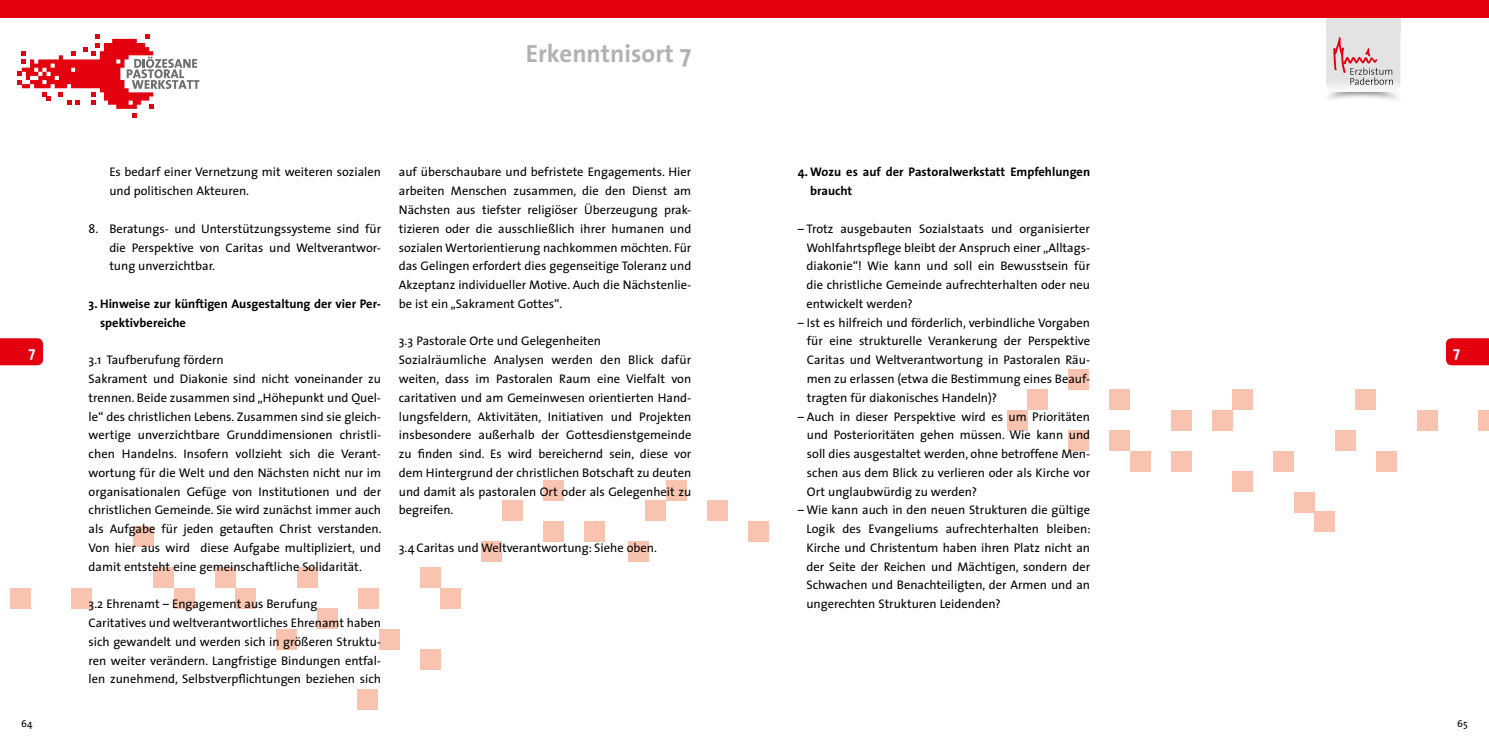
<style>
.page{position:relative;width:1489px;height:745px;background:#fff}
.page>*{position:absolute;margin:0;border:0;box-sizing:border-box;transform-origin:0 0}
.t1{font:700 25px "The Sans";color:#b1b2b3}
.t2{font:700 15px "The Sans";color:#fff}
.t3{font:12.5px/18.8px "The Sans";color:#000;text-align:justify}
.t4{font:700 12.5px/18.8px "The Sans";color:#000}
.t5{font:10px "The Sans";color:#000}
</style>
<div class="page">
<div style="left:10px;top:587px;width:20px;height:21px;background:#f9c4af"></div>
<div style="left:357px;top:688px;width:20px;height:21px;background:#f9c4af"></div>
<div style="left:133px;top:526px;width:20px;height:20px;background:#f9c4af"></div>
<div style="left:420px;top:567px;width:20px;height:20px;background:#f9c4af"></div>
<div style="left:440px;top:587px;width:21px;height:21px;background:#f9c4af"></div>
<div style="left:502px;top:500px;width:20px;height:21px;background:#f9c4af"></div>
<div style="left:420px;top:649px;width:20px;height:20px;background:#f9c4af"></div>
<div style="left:379px;top:628px;width:20px;height:21px;background:#f9c4af"></div>
<div style="left:276px;top:628px;width:21px;height:21px;background:#f9c4af"></div>
<div style="left:317px;top:608px;width:21px;height:20px;background:#f9c4af"></div>
<div style="left:235px;top:587px;width:21px;height:21px;background:#f9c4af"></div>
<div style="left:153px;top:567px;width:21px;height:20px;background:#f9c4af"></div>
<div style="left:174px;top:587px;width:20px;height:21px;background:#f9c4af"></div>
<div style="left:297px;top:567px;width:20px;height:20px;background:#f9c4af"></div>
<div style="left:628px;top:541px;width:20px;height:21px;background:#f9c4af"></div>
<div style="left:543px;top:521px;width:20px;height:20px;background:#f9c4af"></div>
<div style="left:584px;top:521px;width:20px;height:20px;background:#f9c4af"></div>
<div style="left:645px;top:500px;width:21px;height:21px;background:#f9c4af"></div>
<div style="left:707px;top:500px;width:20px;height:21px;background:#f9c4af"></div>
<div style="left:666px;top:480px;width:20px;height:20px;background:#f9c4af"></div>
<div style="left:748px;top:521px;width:20px;height:20px;background:#f9c4af"></div>
<div style="left:71px;top:587px;width:21px;height:21px;background:#f9c4af"></div>
<div style="left:215px;top:567px;width:20px;height:20px;background:#f9c4af"></div>
<div style="left:358px;top:587px;width:21px;height:21px;background:#f9c4af"></div>
<div style="left:481px;top:541px;width:21px;height:21px;background:#f9c4af"></div>
<div style="left:543px;top:480px;width:20px;height:20px;background:#f9c4af"></div>
<svg style="left:1326px;top:33px;width:74px;height:59px;background:#ded0d1"></svg>
<div style="left:1325px;top:18px;width:75px;height:15px;background:#e3e3e3"></div>
<div style="left:0;top:0;width:1488px;height:18px;background:#e3000f"></div>
<svg style="left:18px;top:35px;width:181px;height:82px"></svg>
<div style="left:1232px;top:389px;width:20px;height:20px;background:#f9c4af"></div>
<div style="left:1211px;top:409px;width:21px;height:21px;background:#f9c4af"></div>
<div style="left:1170px;top:409px;width:21px;height:21px;background:#f9c4af"></div>
<div style="left:1232px;top:471px;width:20px;height:20px;background:#f9c4af"></div>
<div style="left:1273px;top:450px;width:20px;height:21px;background:#f9c4af"></div>
<div style="left:1375px;top:450px;width:21px;height:21px;background:#f9c4af"></div>
<div style="left:1334px;top:430px;width:21px;height:20px;background:#f9c4af"></div>
<div style="left:1416px;top:409px;width:21px;height:21px;background:#f9c4af"></div>
<div style="left:1478px;top:409px;width:10px;height:21px;background:#f9c4af"></div>
<div style="left:1355px;top:389px;width:20px;height:20px;background:#f9c4af"></div>
<div style="left:1129px;top:450px;width:21px;height:21px;background:#f9c4af"></div>
<div style="left:1109px;top:430px;width:20px;height:20px;background:#f9c4af"></div>
<div style="left:1068px;top:430px;width:20px;height:20px;background:#f9c4af"></div>
<div style="left:1068px;top:369px;width:20px;height:20px;background:#f9c4af"></div>
<div style="left:1006px;top:409px;width:21px;height:21px;background:#f9c4af"></div>
<div style="left:1027px;top:389px;width:20px;height:20px;background:#f9c4af"></div>
<div style="left:1293px;top:491px;width:21px;height:21px;background:#f9c4af"></div>
<div style="left:1170px;top:450px;width:21px;height:21px;background:#f9c4af"></div>
<div style="left:1314px;top:510px;width:20px;height:21px;background:#f9c4af"></div>
<div style="left:1109px;top:389px;width:20px;height:20px;background:#f9c4af"></div>
<svg style="left:0;top:338px;width:44px;height:28px"></svg>
<svg style="left:1445px;top:338px;width:43px;height:28px"></svg>
<p class="t1" style="left:525px;top:33px;width:167px">Erkenntnisort 7</p>
<p class="t4" style="left:810px;top:162px;width:281px;text-indent:-13px">4. Wozu es auf der Pastoralwerkstatt Empfehlungen braucht</p>
<p class="t3" style="left:806px;top:219px;width:285px;text-indent:-9px">– Trotz ausgebauten Sozialstaats und organisierter Wohlfahrtspflege bleibt der Anspruch einer „Alltags&shy;diakonie“! Wie kann und soll ein Bewusstsein für die christliche Gemeinde aufrechterhalten oder neu entwickelt werden?</p>
<p class="t3" style="left:806px;top:312px;width:285px;text-indent:-9px">– Ist es hilfreich und förderlich, verbindliche Vorgaben für eine strukturelle Verankerung der Perspektive Caritas und Weltverantwortung in Pastoralen Räu&shy;men zu erlassen (etwa die Bestimmung eines Beauf&shy;tragten für diakonisches Handeln)?</p>
<p class="t3" style="left:806px;top:406px;width:285px;text-indent:-9px">– Auch in dieser Perspektive wird es um Prioritäten und Posterioritäten gehen müssen. Wie kann und soll dies ausgestaltet werden, ohne betroffene Men&shy;schen aus dem Blick zu verlieren oder als Kirche vor Ort unglaubwürdig zu werden?</p>
<p class="t3" style="left:806px;top:500px;width:286px;text-indent:-9px">– Wie kann auch in den neuen Strukturen die gültige Logik des Evangeliums aufrechterhalten bleiben:<br>Kirche und Christentum haben ihren Platz nicht an der Seite der Reichen und Mächtigen, sondern der Schwachen und Benachteiligten, der Armen und an ungerechten Strukturen Leidenden?</p>
<p class="t3" style="left:109px;top:162px;width:273px">Es bedarf einer Vernetzung mit weiteren sozialen und politischen Akteuren.</p>
<p class="t3" style="left:109px;top:219px;width:273px;text-indent:-21px">8. Beratungs- und Unterstützungssysteme sind für die Perspektive von Caritas und Weltverantwor&shy;tung unverzichtbar.</p>
<p class="t4" style="left:100px;top:294px;width:282px;text-indent:-11px">3. Hinweise zur künftigen Ausgestaltung der vier Per&shy;spektivbereiche</p>
<p class="t3" style="left:89px;top:350px;width:294px;text-align:left">3.1 Taufberufung fördern<br>Sakrament und Diakonie sind nicht voneinander zu trennen. Beide zusammen sind „Höhepunkt und Quel&shy;le“ des christlichen Lebens. Zusammen sind sie gleich&shy;wertige unverzichtbare Grunddimensionen christli&shy;chen Handelns. Insofern vollzieht sich die Verant&shy;wortung für die Welt und den Nächsten nicht nur im organisationalen Gefüge von Institutionen und der christlichen Gemeinde. Sie wird zunächst immer auch als Aufgabe für jeden getauften Christ verstanden.<br>Von hier aus wird diese Aufgabe multipliziert, und damit entsteht eine gemeinschaftliche Solidarität.</p>
<p class="t3" style="left:89px;top:594px;width:294px;text-align:left">3.2 Ehrenamt – Engagement aus Berufung<br>Caritatives und weltverantwortliches Ehrenamt haben sich gewandelt und werden sich in größeren Struktu&shy;ren weiter verändern. Langfristige Bindungen entfal&shy;len zunehmend, Selbstverpflichtungen beziehen sich</p>
<p class="t3" style="left:399px;top:162px;width:294px">auf überschaubare und befristete Engagements. Hier arbeiten Menschen zusammen, die den Dienst am Nächsten aus tiefster religiöser Überzeugung prak&shy;tizieren oder die ausschließlich ihrer humanen und sozialen Wertorientierung nachkommen möchten. Für das Gelingen erfordert dies gegenseitige Toleranz und Akzeptanz individueller Motive. Auch die Nächstenlie&shy;be ist ein „Sakrament Gottes“.</p>
<p class="t3" style="left:399px;top:331px;width:294px;text-align:left">3.3 Pastorale Orte und Gelegenheiten Sozialräumliche Analysen werden den Blick dafür weiten, dass im Pastoralen Raum eine Vielfalt von caritativen und am Gemeinwesen orientierten Hand&shy;lungsfeldern, Aktivitäten, Initiativen und Projekten insbesondere außerhalb der Gottesdienstgemeinde zu finden sind. Es wird bereichernd sein, diese vor dem Hintergrund der christlichen Botschaft zu deuten und damit als pastoralen Ort oder als Gelegenheit zu begreifen.</p>
<p class="t3" style="left:399px;top:537px;width:259px">3.4 Caritas und Weltverantwortung: Siehe oben.</p>
<p class="t2" style="left:28px;top:339px;width:8px">7</p>
<p class="t2" style="left:1452px;top:339px;width:8px">7</p>
<p class="t5" style="left:21px;top:715px;width:13px">64</p>
<p class="t5" style="left:1456px;top:715px;width:12px">65</p>
</div>
